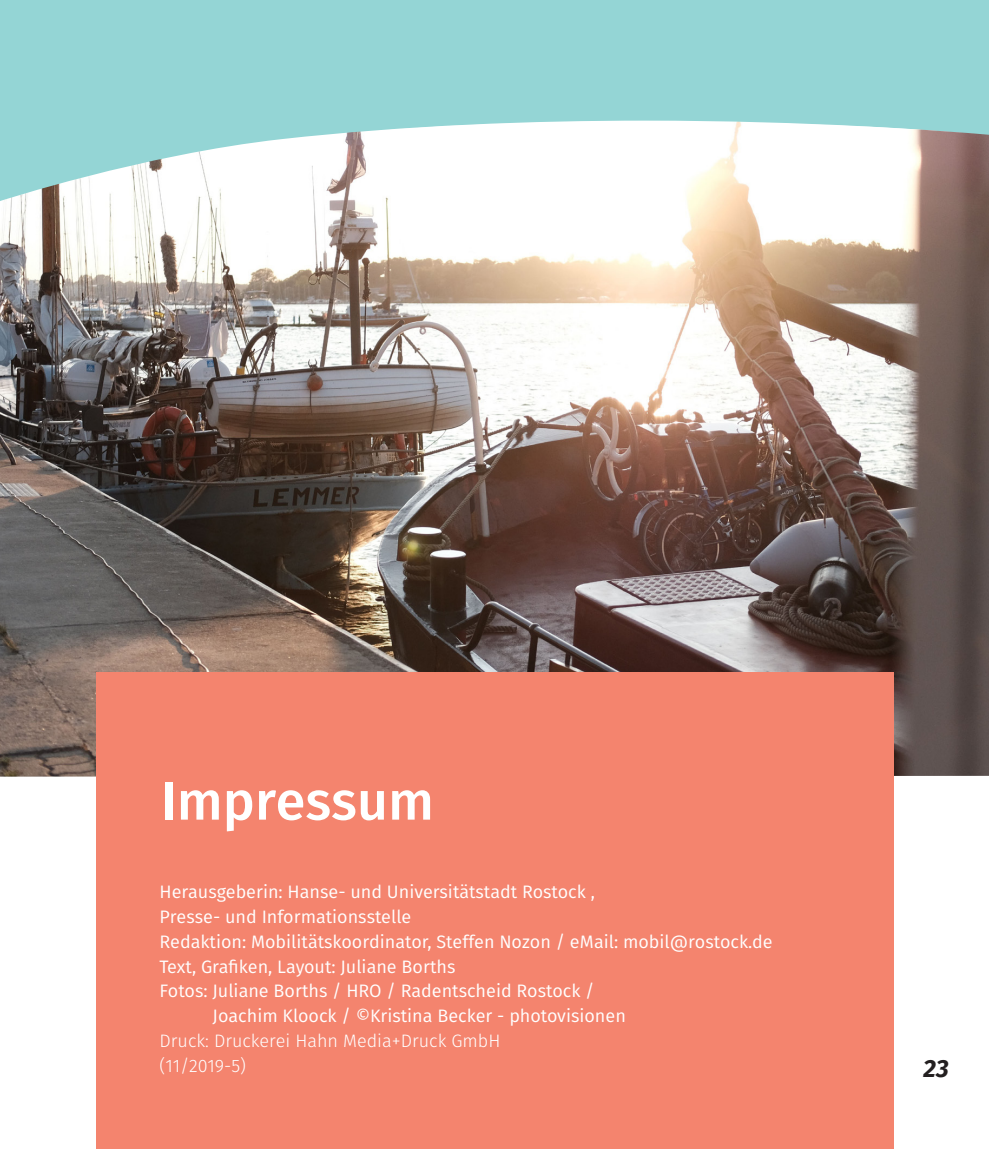
<style>
.page{position:relative;width:989px;height:1149px;background:#fff}
.page>*{position:absolute;margin:0;border:0;box-sizing:border-box;transform-origin:0 0}
.t1{font:500 54px "Fira Sans";color:#fff}
.t2{font:italic 700 24.75px "Fira Sans";color:#231f20}
.t3{font:18px "Fira Sans";color:#fff}
.t4{font:300 18px "Fira Sans";color:#fff}
</style>
<div class="page">
<div style="left:0;top:0;width:989px;height:121px;background:#94d5d5"></div>
<img style="left:0;top:121px;width:989px;height:655px">
<div style="left:96px;top:671px;width:797px;height:477px;background:#f4846e"></div>
<p class="t1" style="left:161px;top:757px;width:274px">Impressum</p>
<p class="t3" style="left:159px;top:878px;width:437px">Herausgeberin: Hanse- und Universitätstadt Rostock ,</p>
<p class="t3" style="left:159px;top:903px;width:253px">Presse- und Informationsstelle</p>
<p class="t3" style="left:159px;top:927px;width:614px">Redaktion: Mobilitätskoordinator, Steffen Nozon / eMail: mobil@rostock.de</p>
<p class="t3" style="left:159px;top:952px;width:297px">Text, Grafiken, Layout: Juliane Borths</p>
<p class="t3" style="left:159px;top:977px;width:436px">Fotos: Juliane Borths / HRO / Radentscheid Rostock /</p>
<p class="t3" style="left:213px;top:1002px;width:415px">Joachim Kloock / ©Kristina Becker - photovisionen</p>
<p class="t4" style="left:159px;top:1027px;width:342px">Druck: Druckerei Hahn Media+Druck GmbH</p>
<p class="t4" style="left:159px;top:1052px;width:88px">(11/2019-5)</p>
<h2 class="t2" style="left:923px;top:1046px;width:27px">23</h2>
</div>
